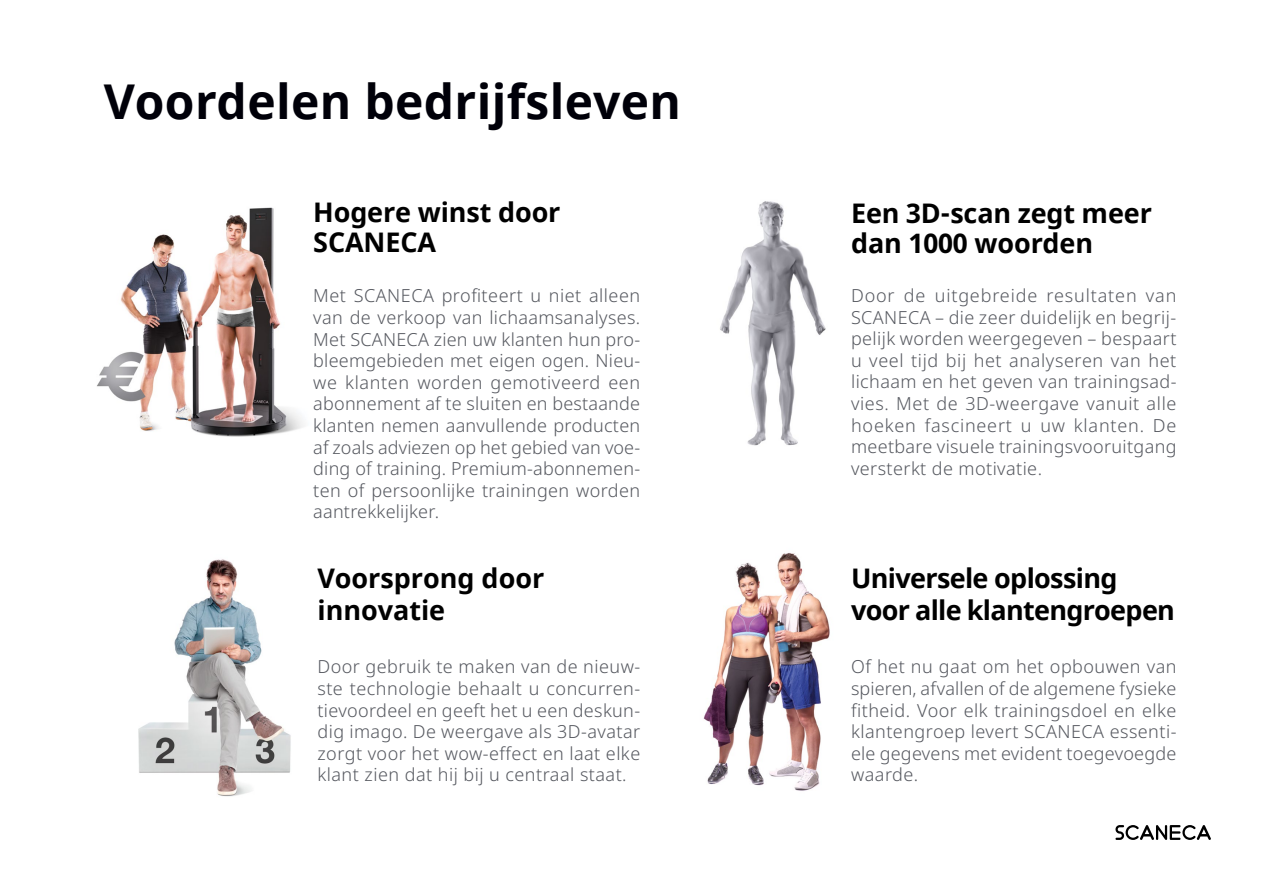
<style>
.page{position:relative;width:1263px;height:893px;background:#fff}
.page>*{position:absolute;margin:0;border:0;box-sizing:border-box;transform-origin:0 0}
.t1{font:700 48px "Noto Sans";letter-spacing:.005em;color:#000009}
.t2{font:700 27px/30px "Noto Sans";letter-spacing:-.005em;color:#000}
.t3{font:700 27px/31.5px "Noto Sans";letter-spacing:-.025em;color:#000}
.t4{font:300 18px/21.6px "Noto Sans";letter-spacing:.02em;color:#55585f;text-align:justify}
</style>
<div class="page">
<img style="left:97px;top:207px;width:207px;height:230px">
<img style="left:720px;top:201px;width:106px;height:245px">
<img style="left:138px;top:559px;width:153px;height:238px">
<img style="left:703px;top:553px;width:127px;height:238px">
<svg style="left:1115px;top:825px;width:96px;height:15px"></svg>
<h1 class="t1" style="left:104px;top:68px;width:579px">Voordelen bedrijfsleven</h1>
<h2 class="t2" style="left:313px;top:198px;width:249px">Hogere winst door<br>SCANECA</h2>
<p class="t4" style="left:313px;top:285px;width:328px">Met SCANECA profiteert u niet alleen van de verkoop van lichaamsanalyses.<br>Met SCANECA zien uw klanten hun pro&shy;bleemgebieden met eigen ogen. Nieu&shy;we klanten worden gemotiveerd een abonnement af te sluiten en bestaande klanten nemen aanvullende producten af zoals adviezen op het gebied van voe&shy;ding of training. Premium-abonnemen&shy;ten of persoonlijke trainingen worden aantrekkelijker.</p>
<h2 class="t2" style="left:317px;top:563px;width:228px;line-height:31.5px">Voorsprong door innovatie</h2>
<h2 class="t2" style="left:851px;top:198px;width:302px">Een 3D-scan zegt meer dan 1000 woorden</h2>
<p class="t4" style="left:851px;top:285px;width:327px">Door de uitgebreide resultaten van SCANECA – die zeer duidelijk en begrij&shy;pelijk worden weergegeven – bespaart u veel tijd bij het analyseren van het lichaam en het geven van trainingsad&shy;vies. Met de 3D-weergave vanuit alle hoeken fascineert u uw klanten. De meetbare visuele trainingsvooruitgang versterkt de motivatie.</p>
<h2 class="t3" style="left:851px;top:563px;width:325px">Universele oplossing voor alle klantengroepen</h2>
<p class="t4" style="left:317px;top:656px;width:324px">Door gebruik te maken van de nieuw&shy;ste technologie behaalt u concurren&shy;tievoordeel en geeft het u een deskun&shy;dig imago. De weergave als 3D-avatar zorgt voor het wow-effect en laat elke klant zien dat hij bij u centraal staat.</p>
<p class="t4" style="left:851px;top:656px;width:327px">Of het nu gaat om het opbouwen van spieren, afvallen of de algemene fysieke fitheid. Voor elk trainingsdoel en elke klantengroep levert SCANECA essenti&shy;ële gegevens met evident toegevoegde waarde.</p>
</div>
